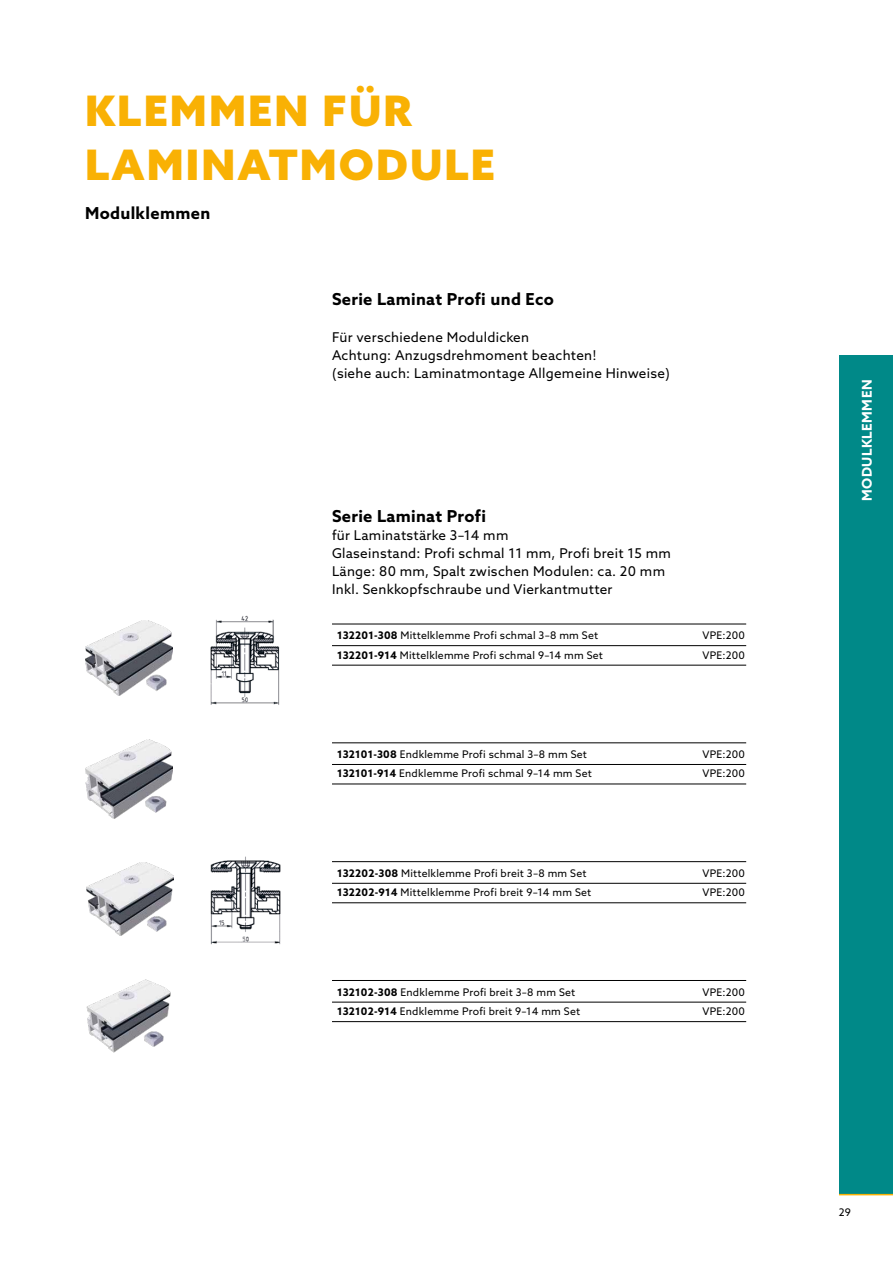
<style>
.page{position:relative;width:893px;height:1263px;background:#fff}
.page>*{position:absolute;margin:0;border:0;box-sizing:border-box;transform-origin:0 0}
.t1{font:900 42px/54px "Azo Sans";letter-spacing:.05em;color:#f9b104}
.t2{font:700 16.5px "Azo Sans";letter-spacing:.02em;color:#000}
.t3{font:13.5px/18px "Azo Sans";letter-spacing:.02em;color:#000}
.t4{font:700 13.5px "Azo Sans";letter-spacing:.04em;color:#fff}
.t5{font:10.5px "Azo Sans";letter-spacing:.02em;color:#000}
.s1{font-weight:700}
</style>
<div class="page">
<div style="left:839px;top:356px;width:54px;height:838px;background:#008988"></div>
<hr style="left:839px;top:1194px;width:54px;height:1px;background:#f9b104">
<hr style="left:332px;top:624px;width:414px;height:1px;background:#000">
<hr style="left:332px;top:645px;width:414px;height:1px;background:#000">
<hr style="left:332px;top:665px;width:414px;height:1px;background:#000">
<hr style="left:332px;top:742px;width:414px;height:1px;background:#000">
<hr style="left:332px;top:764px;width:414px;height:1px;background:#000">
<hr style="left:332px;top:784px;width:414px;height:1px;background:#000">
<hr style="left:332px;top:861px;width:414px;height:1px;background:#000">
<hr style="left:332px;top:883px;width:414px;height:1px;background:#000">
<hr style="left:332px;top:902px;width:414px;height:1px;background:#000">
<hr style="left:332px;top:980px;width:414px;height:1px;background:#000">
<hr style="left:332px;top:1002px;width:414px;height:1px;background:#000">
<hr style="left:332px;top:1021px;width:414px;height:1px;background:#000">
<img style="left:86px;top:863px;width:87px;height:73px">
<img style="left:85px;top:739px;width:87px;height:79px">
<img style="left:86px;top:979px;width:85px;height:74px">
<img style="left:85px;top:620px;width:87px;height:76px">
<img style="left:210px;top:856px;width:71px;height:89px">
<img style="left:210px;top:615px;width:70px;height:90px">
<h1 class="t1" style="left:85px;top:83px;width:412px">KLEMMEN FÜR<br>LAMINATMODULE</h1>
<h2 class="t2" style="left:85px;top:202px;width:127px">Modulklemmen</h2>
<h2 class="t2" style="left:332px;top:289px;width:223px">Serie Laminat Profi und Eco</h2>
<p class="t3" style="left:332px;top:328px;width:339px">Für verschiedene Moduldicken<br>Achtung: Anzugsdrehmoment beachten!<br>(siehe auch: Laminatmontage Allgemeine Hinweise)</p>
<h2 class="t2" style="left:332px;top:505px;width:155px">Serie Laminat Profi</h2>
<p class="t3" style="left:332px;top:526px;width:340px">für Laminatstärke 3–14 mm<br>Glaseinstand: Profi schmal 11 mm, Profi breit 15 mm Länge: 80 mm, Spalt zwischen Modulen: ca. 20 mm Inkl. Senkkopfschraube und Vierkantmutter</p>
<p class="t5" style="left:337px;top:628px;width:263px"><span class="s1">132201-308</span> Mittelklemme Profi schmal 3–8 mm Set</p>
<p class="t5" style="left:702px;top:628px;width:44px">VPE:200</p>
<p class="t5" style="left:337px;top:648px;width:267px"><span class="s1">132201-914</span> Mittelklemme Profi schmal 9–14 mm Set</p>
<p class="t5" style="left:702px;top:648px;width:44px">VPE:200</p>
<p class="t5" style="left:337px;top:747px;width:251px"><span class="s1">132101-308</span> Endklemme Profi schmal 3–8 mm Set</p>
<p class="t5" style="left:702px;top:747px;width:44px">VPE:200</p>
<p class="t5" style="left:337px;top:767px;width:256px"><span class="s1">132101-914</span> Endklemme Profi schmal 9–14 mm Set</p>
<p class="t5" style="left:702px;top:767px;width:44px">VPE:200</p>
<p class="t5" style="left:337px;top:866px;width:251px"><span class="s1">132202-308</span> Mittelklemme Profi breit 3–8 mm Set</p>
<p class="t5" style="left:702px;top:866px;width:44px">VPE:200</p>
<p class="t5" style="left:337px;top:885px;width:256px"><span class="s1">132202-914</span> Mittelklemme Profi breit 9–14 mm Set</p>
<p class="t5" style="left:702px;top:885px;width:44px">VPE:200</p>
<p class="t5" style="left:337px;top:985px;width:240px"><span class="s1">132102-308</span> Endklemme Profi breit 3–8 mm Set</p>
<p class="t5" style="left:702px;top:985px;width:44px">VPE:200</p>
<p class="t5" style="left:337px;top:1004px;width:244px"><span class="s1">132102-914</span> Endklemme Profi breit 9–14 mm Set</p>
<p class="t5" style="left:702px;top:1004px;width:44px">VPE:200</p>
<p class="t4" style="left:858px;top:501px;width:123px;rotate:-90deg">MODULKLEMMEN</p>
<p class="t5" style="left:839px;top:1205px;width:14px">29</p>
</div>
